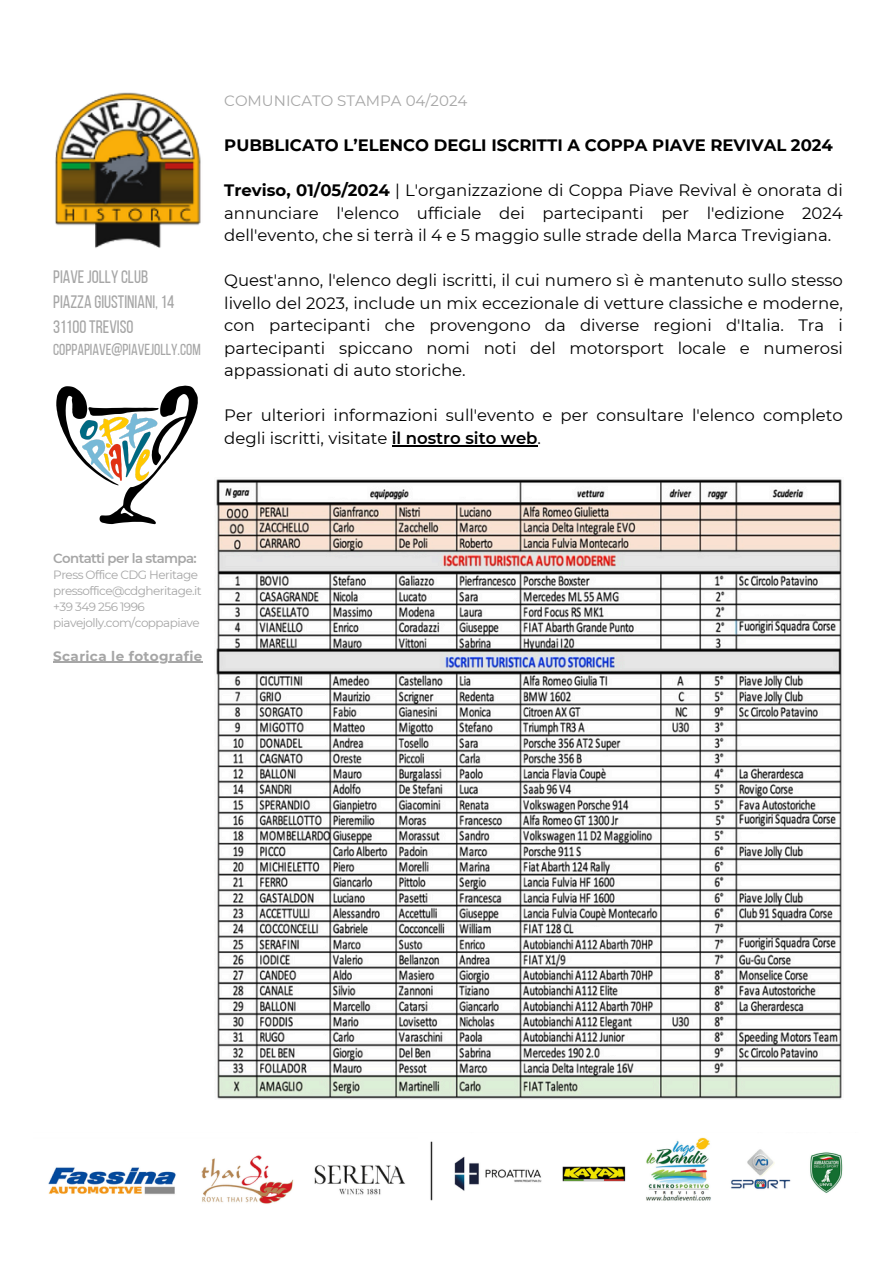
<style>
.page{position:relative;width:894px;height:1264px;background:#fff}
.page>*{position:absolute;margin:0;border:0;box-sizing:border-box;transform-origin:0 0}
.t1{font:18px/24.8px "Bebas Neue";color:#a6a6a6}
.t2{font:16.5px/22.5px "Montserrat";color:#000;text-align:justify}
.t3{font:700 16.5px "Montserrat";color:#000}
.t4{font:15.9px "Bebas Neue";color:#a6a6a6}
.t5{font:15px "Montserrat";color:#a6a6a6}
.t6{font:700 13.5px "Montserrat";letter-spacing:.03em;color:#a6a6a6}
.t7{font:600 13.2px "Montserrat";letter-spacing:-.045em;color:#a6a6a6}
.t8{font:12px/16px "Montserrat";letter-spacing:-.045em;color:#a6a6a6}
.s1{font-weight:700}
.s2{font-weight:600}
</style>
<div class="page">
<img style="left:55px;top:92px;width:146px;height:156px">
<img style="left:56px;top:385px;width:142px;height:140px">
<img style="left:48px;top:1137px;width:795px;height:67px">
<img style="left:216px;top:479px;width:626px;height:620px">
<hr style="left:391px;top:445px;width:146px;height:1px;background:#000">
<hr style="left:53px;top:661px;width:150px;height:1px;background:#a6a6a6">
<h1 class="t1" style="left:53px;top:266px;width:122px">PIAVE JOLLY CLUB<br>PIAZZA GIUSTINIANI, 14<br>31100 TREVISO</h1>
<h1 class="t4" style="left:53px;top:343px;width:149px">COPPAPIAVE@PIAVEJOLLY.COM</h1>
<p class="t5" style="left:224px;top:92px;width:244px">COMUNICATO STAMPA 04/2024</p>
<p class="t3" style="left:224px;top:135px;width:610px">PUBBLICATO L’ELENCO DEGLI ISCRITTI A COPPA PIAVE REVIVAL 2024</p>
<p class="t2" style="left:224px;top:179px;width:620px"><span class="s1">Treviso, 01/05/2024</span> | L'organizzazione di Coppa Piave Revival è onorata di annunciare l'elenco ufficiale dei partecipanti per l'edizione 2024 dell'evento, che si terrà il 4 e 5 maggio sulle strade della Marca Trevigiana.</p>
<p class="t2" style="left:224px;top:269px;width:620px">Quest'anno, l'elenco degli iscritti, il cui numero sì è mantenuto sullo stesso livello del 2023, include un mix eccezionale di vetture classiche e moderne, con partecipanti che provengono da diverse regioni d'Italia. Tra i partecipanti spiccano nomi noti del motorsport locale e numerosi appassionati di auto storiche.</p>
<h2 class="t2" style="left:224px;top:404px;width:620px">Per ulteriori informazioni sull'evento e per consultare l'elenco completo degli iscritti, visitate <span class="s2">il nostro sito web</span>.</h2>
<h3 class="t7" style="left:53px;top:550px;width:145px">Contatti per la stampa:</h3>
<h3 class="t8" style="left:53px;top:566px;width:150px">Press Office CDG Heritage pressoffice@cdgheritage.it</h3>
<h3 class="t8" style="left:53px;top:598px;width:93px">+39 349 256 1996</h3>
<p class="t8" style="left:53px;top:614px;width:148px">piavejolly.com/coppapiave</p>
<p class="t6" style="left:53px;top:647px;width:151px">Scarica le fotografie</p>
</div>
